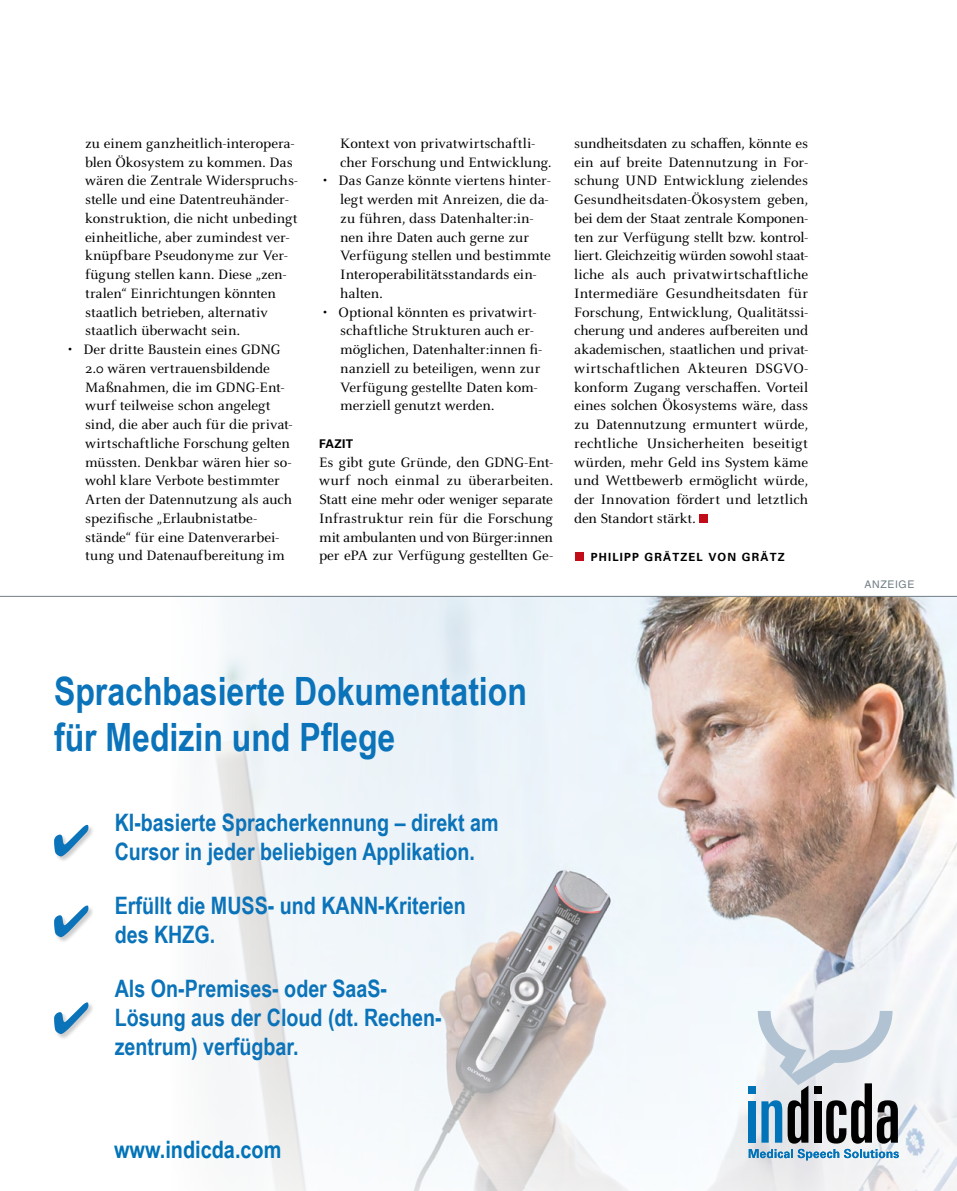
<style>
.page{position:relative;width:957px;height:1191px;background:#fff}
.page>*{position:absolute;margin:0;border:0;box-sizing:border-box;transform-origin:0 0}
.t1{font:700 39px/46.8px "Arial Narrow";color:#0b73b9}
.t2{font:700 24px/28.8px "Arial Narrow";color:#0b73b9}
.t3{font:700 24px "Arial Narrow";color:#0173b9}
.t4{font:15px/18.8px "Celeste OT";letter-spacing:-.005em;color:#000}
.t5{font:700 12px "Univers LT Std";letter-spacing:.02em;color:#000}
.t6{font:700 11.25px "Univers LT Std";letter-spacing:.1em;color:#000}
.t7{font:10.5px "Helvetica LT Std";letter-spacing:.06em;color:#717e86}
</style>
<div class="page">
<div style="left:699px;top:514px;width:8px;height:9px;background:#c10c1a"></div>
<div style="left:576px;top:553px;width:8px;height:8px;background:#c10c1a"></div>
<img style="left:205px;top:597px;width:752px;height:594px">
<div style="left:748px;top:1085px;width:8px;height:8px;background:#0073b9"></div>
<svg style="left:749px;top:1011px;width:150px;height:149px"></svg>
<div style="left:54px;top:824px;width:41px;height:38px;background:#000;opacity:.2"></div>
<svg style="left:54px;top:825px;width:34px;height:31px"></svg>
<div style="left:54px;top:905px;width:41px;height:38px;background:#000;opacity:.2"></div>
<svg style="left:54px;top:905px;width:34px;height:32px"></svg>
<div style="left:54px;top:1002px;width:41px;height:38px;background:#000;opacity:.2"></div>
<svg style="left:54px;top:1002px;width:34px;height:32px"></svg>
<hr style="left:0;top:596px;width:957px;height:1px;background:#717e86">
<p class="t4" style="left:85px;top:134px;width:214px">zu einem ganzheitlich-interopera&shy;blen Ökosystem zu kommen. Das wären die Zentrale Widerspruchs&shy;stelle und eine Datentreuhänder&shy;konstruktion, die nicht unbedingt einheitliche, aber zumindest ver&shy;knüpfbare Pseudonyme zur Ver&shy;fügung stellen kann. Diese „zen&shy;tralen“ Einrichtungen könnten staatlich betrieben, alternativ staatlich überwacht sein.</p>
<p class="t4" style="left:85px;top:340px;width:209px;text-indent:-17px">• Der dritte Baustein eines GDNG<br>2.0 wären vertrauensbildende<br>Maßnahmen, die im GDNG-Ent&shy;wurf teilweise schon angelegt sind, die aber auch für die privat&shy;wirtschaftliche Forschung gelten müssten. Denkbar wären hier so&shy;wohl klare Verbote bestimmter<br>Arten der Datennutzung als auch spezifische „Erlaubnistatbe&shy;stände“ für eine Datenverarbei&shy;tung und Datenaufbereitung im</p>
<p class="t4" style="left:340px;top:134px;width:213px">Kontext von privatwirtschaftli&shy;cher Forschung und Entwicklung.</p>
<p class="t4" style="left:340px;top:171px;width:212px;text-indent:-17px">• Das Ganze könnte viertens hinter&shy;legt werden mit Anreizen, die da&shy;zu führen, dass Datenhalter:in&shy;nen ihre Daten auch gerne zur<br>Verfügung stellen und bestimmte<br>Interoperabilitätsstandards ein&shy;halten.</p>
<p class="t4" style="left:340px;top:302px;width:203px;text-indent:-17px">• Optional könnten es privatwirt&shy;schaftliche Strukturen auch er&shy;möglichen, Datenhalter:innen fi&shy;nanziell zu beteiligen, wenn zur<br>Verfügung gestellte Daten kom&shy;merziell genutzt werden.</p>
<p class="t5" style="left:319px;top:436px;width:36px">FAZIT</p>
<p class="t4" style="left:319px;top:452px;width:235px;text-align:justify">Es gibt gute Gründe, den GDNG-Ent&shy;wurf noch einmal zu überarbeiten.<br>Statt eine mehr oder weniger separate Infrastruktur rein für die Forschung mit ambulanten und von Bürger:innen per ePA zur Verfügung gestellten Ge-</p>
<p class="t4" style="left:574px;top:134px;width:235px;text-align:justify">sundheitsdaten zu schaffen, könnte es ein auf breite Datennutzung in For&shy;schung UND Entwicklung zielendes Gesundheitsdaten-Ökosystem geben, bei dem der Staat zentrale Komponen&shy;ten zur Verfügung stellt bzw. kontrol&shy;liert. Gleichzeitig würden sowohl staat&shy;liche als auch privatwirtschaftliche Intermediäre Gesundheitsdaten für Forschung, Entwicklung, Qualitätssi&shy;cherung und anderes aufbereiten und akademischen, staatlichen und privat&shy;wirtschaftlichen Akteuren DSGVO&shy;konform Zugang verschaffen. Vorteil eines solchen Ökosystems wäre, dass zu Datennutzung ermuntert würde, rechtliche Unsicherheiten beseitigt würden, mehr Geld ins System käme und Wettbewerb ermöglicht würde, der Innovation fördert und letztlich den Standort stärkt.</p>
<p class="t6" style="left:591px;top:550px;width:195px">PHILIPP GRÄTZEL VON GRÄTZ</p>
<h1 class="t1" style="left:54px;top:665px;width:474px">Sprachbasierte Dokumentation für Medizin und Pflege</h1>
<h2 class="t2" style="left:115px;top:807px;width:385px">KI-basierte Spracherkennung – direkt am<br>Cursor in jeder beliebigen Applikation.</h2>
<h2 class="t2" style="left:115px;top:890px;width:352px">Erfüllt die MUSS- und KANN-Kriterien des KHZG.</h2>
<h2 class="t2" style="left:115px;top:973px;width:328px">Als On-Premises- oder SaaS-<br>Lösung aus der Cloud (dt. Rechen&shy;zentrum) verfügbar.</h2>
<h2 class="t3" style="left:114px;top:1131px;width:169px">www.indicda.com</h2>
<p class="t7" style="left:864px;top:578px;width:51px">ANZEIGE</p>
</div>
